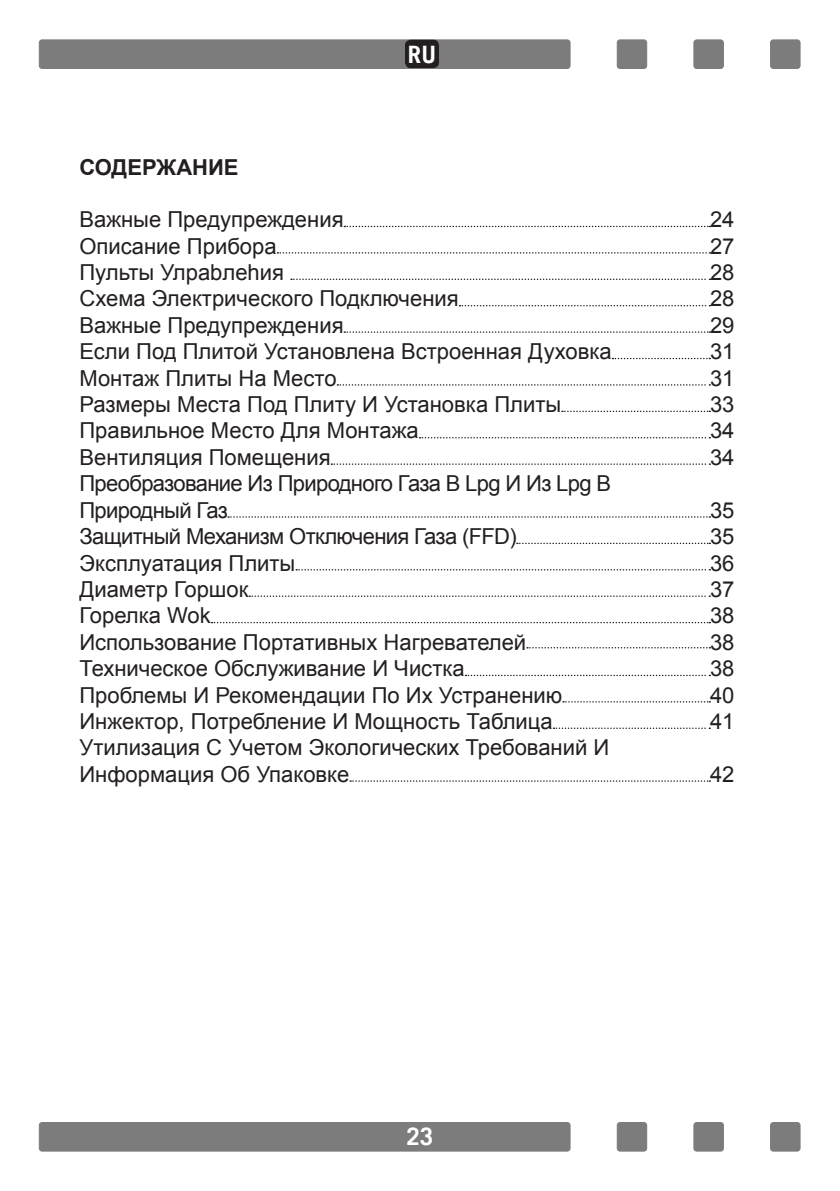
<style>
.page{position:relative;width:840px;height:1191px;background:#fff}
.page>*{position:absolute;margin:0;border:0;box-sizing:border-box;transform-origin:0 0}
.t1{font:700 24px "Trade Gothic";color:#fff}
.t2{font:22px/26.4px "Arial";color:#231f20}
.t3{font:22px/26.4px "Arial";letter-spacing:-.03em;color:#231f20}
.t4{font:700 22px "Arial";color:#231f20}
</style>
<div class="page">
<div style="left:39px;top:40px;width:530px;height:28px;background:#7d7c7c;border-radius:3px"></div>
<div style="left:39px;top:40px;width:531px;height:29px;border:1px solid #7d7c7c;border-radius:3px"></div>
<div style="left:770px;top:40px;width:29px;height:28px;background:#7d7c7c;border-radius:3px"></div>
<div style="left:769px;top:40px;width:30px;height:29px;border:1px solid #7d7c7c;border-radius:3px"></div>
<div style="left:617px;top:40px;width:29px;height:28px;background:#7d7c7c;border-radius:3px"></div>
<div style="left:616px;top:40px;width:30px;height:29px;border:1px solid #7d7c7c;border-radius:3px"></div>
<div style="left:693px;top:40px;width:30px;height:28px;background:#7d7c7c;border-radius:3px"></div>
<div style="left:693px;top:40px;width:30px;height:29px;border:1px solid #7d7c7c;border-radius:3px"></div>
<div style="left:39px;top:1122px;width:530px;height:29px;background:#7d7c7c;border-radius:3px"></div>
<div style="left:39px;top:1122px;width:531px;height:29px;border:1px solid #7d7c7c;border-radius:3px"></div>
<div style="left:770px;top:1122px;width:29px;height:29px;background:#7d7c7c;border-radius:3px"></div>
<div style="left:769px;top:1122px;width:30px;height:29px;border:1px solid #7d7c7c;border-radius:3px"></div>
<div style="left:617px;top:1122px;width:29px;height:29px;background:#7d7c7c;border-radius:3px"></div>
<div style="left:616px;top:1122px;width:30px;height:29px;border:1px solid #7d7c7c;border-radius:3px"></div>
<div style="left:693px;top:1122px;width:30px;height:29px;background:#7d7c7c;border-radius:3px"></div>
<div style="left:693px;top:1122px;width:30px;height:29px;border:1px solid #7d7c7c;border-radius:3px"></div>
<svg style="left:344px;top:226px;width:366px;height:1px"></svg>
<svg style="left:277px;top:252px;width:433px;height:1px"></svg>
<svg style="left:291px;top:278px;width:419px;height:2px"></svg>
<svg style="left:459px;top:305px;width:251px;height:1px"></svg>
<svg style="left:344px;top:331px;width:366px;height:2px"></svg>
<svg style="left:612px;top:358px;width:98px;height:1px"></svg>
<svg style="left:337px;top:384px;width:373px;height:1px"></svg>
<svg style="left:561px;top:410px;width:149px;height:2px"></svg>
<svg style="left:419px;top:437px;width:291px;height:1px"></svg>
<svg style="left:331px;top:463px;width:379px;height:2px"></svg>
<svg style="left:228px;top:516px;width:482px;height:1px"></svg>
<svg style="left:516px;top:542px;width:194px;height:2px"></svg>
<svg style="left:296px;top:569px;width:414px;height:1px"></svg>
<svg style="left:249px;top:595px;width:461px;height:2px"></svg>
<svg style="left:211px;top:622px;width:499px;height:1px"></svg>
<svg style="left:526px;top:647px;width:184px;height:1px"></svg>
<svg style="left:465px;top:674px;width:245px;height:2px"></svg>
<svg style="left:562px;top:701px;width:148px;height:1px"></svg>
<svg style="left:553px;top:727px;width:157px;height:2px"></svg>
<svg style="left:350px;top:780px;width:360px;height:1px"></svg>
<div style="left:405px;top:40px;width:34px;height:28px;background:#231f20;border-radius:6px"></div>
<p class="t1" style="left:408px;top:39px;width:30px">RU</p>
<p class="t4" style="left:79px;top:152px;width:161px">СОДЕРЖАНИЕ</p>
<p class="t2" style="left:79px;top:206px;width:265px">Важные Предупреждения</p>
<p class="t2" style="left:709px;top:206px;width:26px">24</p>
<p class="t2" style="left:79px;top:233px;width:199px">Описание Прибора</p>
<p class="t2" style="left:709px;top:233px;width:26px">27</p>
<p class="t2" style="left:79px;top:259px;width:206px">Пульты Улраbлehия</p>
<p class="t2" style="left:709px;top:259px;width:26px">28</p>
<p class="t2" style="left:79px;top:286px;width:380px">Схема Электрического Подключения</p>
<p class="t2" style="left:709px;top:286px;width:26px">28</p>
<p class="t2" style="left:79px;top:312px;width:265px">Важные Предупреждения</p>
<p class="t2" style="left:709px;top:312px;width:26px">29</p>
<p class="t2" style="left:79px;top:338px;width:533px">Если Под Плитой Установлена Встроенная Духовка</p>
<p class="t2" style="left:709px;top:338px;width:26px">31</p>
<p class="t2" style="left:79px;top:365px;width:258px">Монтаж Плиты На Место</p>
<p class="t2" style="left:709px;top:365px;width:26px">31</p>
<p class="t2" style="left:79px;top:391px;width:483px">Размеры Места Под Плиту И Установка Плиты</p>
<p class="t2" style="left:709px;top:391px;width:26px">33</p>
<p class="t2" style="left:79px;top:418px;width:341px">Правильное Место Для Монтажа</p>
<p class="t2" style="left:709px;top:418px;width:26px">34</p>
<p class="t2" style="left:79px;top:444px;width:252px">Вентиляция Помещения</p>
<p class="t2" style="left:709px;top:444px;width:26px">34</p>
<p class="t3" style="left:79px;top:470px;width:533px">Преобразование Из Природного Газа В Lpg И Из Lpg В<br>Природный Газ</p>
<p class="t2" style="left:709px;top:497px;width:26px">35</p>
<p class="t3" style="left:79px;top:523px;width:438px">Защитный Механизм Отключения Газа (FFD)</p>
<p class="t2" style="left:709px;top:523px;width:26px">35</p>
<p class="t2" style="left:79px;top:550px;width:217px">Эксплуатация Плиты</p>
<p class="t2" style="left:709px;top:550px;width:26px">36</p>
<p class="t2" style="left:79px;top:576px;width:170px">Диаметр Горшок</p>
<p class="t2" style="left:709px;top:576px;width:26px">37</p>
<p class="t2" style="left:79px;top:602px;width:133px">Горелка Wok</p>
<p class="t2" style="left:709px;top:602px;width:26px">38</p>
<p class="t2" style="left:79px;top:629px;width:448px">Использование Портативных Нагревателей</p>
<p class="t2" style="left:709px;top:629px;width:26px">38</p>
<p class="t2" style="left:79px;top:655px;width:386px">Техническое Обслуживание И Чистка</p>
<p class="t2" style="left:709px;top:655px;width:26px">38</p>
<p class="t2" style="left:79px;top:682px;width:484px">Проблемы И Рекомендации По Их Устранению</p>
<p class="t2" style="left:709px;top:682px;width:26px">40</p>
<p class="t2" style="left:79px;top:708px;width:474px">Инжектор, Потребление И Мощность Таблица</p>
<p class="t2" style="left:709px;top:708px;width:26px">41</p>
<p class="t2" style="left:79px;top:734px;width:531px">Утилизация С Учетом Экологических Требований И<br>Информация Об Упаковке</p>
<p class="t2" style="left:709px;top:761px;width:26px">42</p>
<p class="t1" style="left:406px;top:1122px;width:28px">23</p>
</div>
